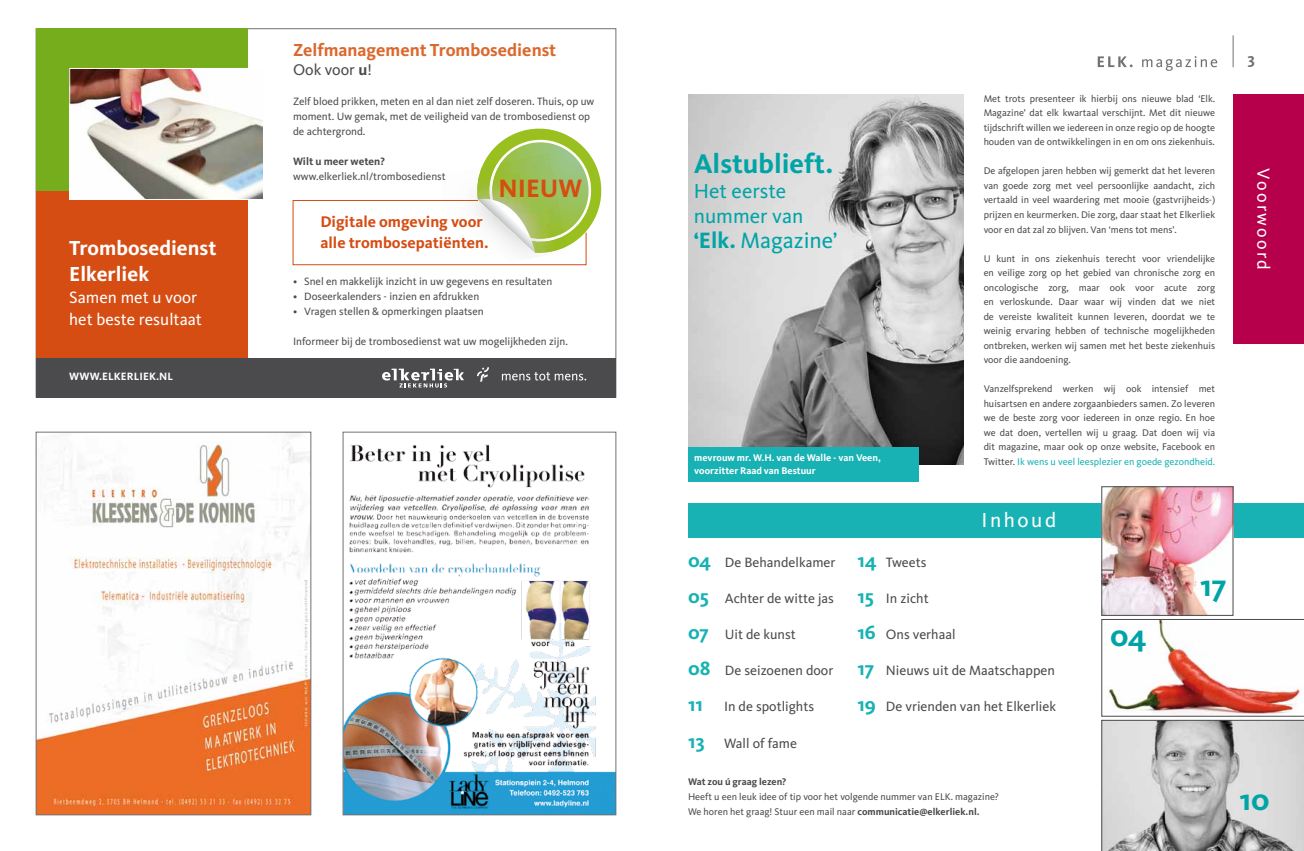
<style>
.page{position:relative;width:1304px;height:851px;background:#fff}
.page>*{position:absolute;margin:0;border:0;box-sizing:border-box;transform-origin:0 0}
.t1{font:700 31.5px "Kievit OT";color:#00a4a7}
.t2{font:700 28px "Kievit OT";color:#00a4a7}
.t3{font:700 26px "Kievit OT";color:#d54d13}
.t4{font:23px "Kievit OT";color:#00a4a7}
.t5{font:700 21px/26px "Kievit OT";color:#fff}
.t6{font:21px/25px "Kievit OT";color:#00a4a7}
.t7{font:21px "Kievit OT";letter-spacing:.12em;color:#fff}
.t8{font:700 18px "Kievit OT";color:#db692f}
.t9{font:18px "Kievit OT";letter-spacing:.12em;color:#fff}
.t10{font:17px/22px "Kievit OT";color:#fff}
.t11{font:700 16px/21px "Kievit OT";color:#d54d13}
.t12{font:16px "Kievit OT";color:#4b4b4d}
.t13{font:700 16px "Kievit OT";color:#707172}
.t14{font:14px "Kievit OT";color:#4b4b4d}
.t15{font:11px/15px "Kievit OT";color:#4b4b4d}
.t16{font:700 11px "Kievit OT";letter-spacing:.01em;color:#fff}
.t17{font:700 11px "Kievit OT";color:#4b4b4d}
.t18{font:10px/14.5px "Kievit OT";color:#4b4b4d;text-align:justify}
.t19{font:700 10px/13px "Kievit OT";color:#fff}
.t20{font:700 10px "Kievit OT";color:#4b4b4d}
.s1{font-weight:700}
.s2{color:#18b2b4}
.s3{font-weight:700;font-size:20px;color:#18b2b4}
</style>
<div class="page">
<img style="left:688px;top:94px;width:276px;height:370px">
<div style="left:1233px;top:94px;width:71px;height:250px;background:#b6004b"></div>
<hr style="left:1233px;top:35px;width:1px;height:32px;background:#707172">
<svg style="left:1098px;top:56px;width:119px;height:15px"></svg>
<img style="left:38px;top:434px;width:271px;height:378px">
<div style="left:36px;top:432px;width:275px;height:382px;border:1px solid #707172"></div>
<img style="left:345px;top:444px;width:269px;height:368px">
<div style="left:343px;top:432px;width:273px;height:382px;border:1px solid #707172"></div>
<div style="left:36px;top:29px;width:212px;height:368px;background:#d54d13"></div>
<div style="left:36px;top:358px;width:580px;height:39px;background:#4b4b4d"></div>
<svg style="left:477px;top:367px;width:12px;height:15px"></svg>
<svg style="left:382px;top:368px;width:82px;height:19px"></svg>
<svg style="left:502px;top:372px;width:84px;height:8px"></svg>
<div style="left:36px;top:29px;width:212px;height:162px;background:#76ad1c"></div>
<img style="left:71px;top:70px;width:192px;height:128px">
<div style="left:69px;top:68px;width:205px;height:132px;border:1px solid #fff"></div>
<svg style="left:292px;top:128px;width:310px;height:138px"></svg>
<div style="left:688px;top:503px;width:616px;height:35px;background:#18b2b4"></div>
<img style="left:1104px;top:488px;width:127px;height:125px">
<svg style="left:1102px;top:619px;width:202px;height:231px"></svg>
<div style="left:688px;top:447px;width:230px;height:35px;background:#18b2b4"></div>
<h3 class="t5" style="left:69px;top:235px;width:149px">Trombosedienst<br>Elkerliek</h3>
<h3 class="t10" style="left:69px;top:287px;width:134px">Samen met u voor het beste resultaat</h3>
<p class="t16" style="left:69px;top:370px;width:105px">www.elkerliek.nl</p>
<h3 class="t8" style="left:293px;top:39px;width:265px">Zelfmanagement Trombosedienst</h3>
<h3 class="t12" style="left:293px;top:60px;width:80px">Ook voor <span class="s1">u</span>!</h3>
<p class="t15" style="left:293px;top:94px;width:303px">Zelf bloed prikken, meten en al dan niet zelf doseren. Thuis, op uw moment. Uw gemak, met de veiligheid van de trombosedienst op de achtergrond.</p>
<p class="t17" style="left:293px;top:154px;width:93px">Wilt u meer weten?</p>
<p class="t15" style="left:293px;top:169px;width:154px">www.elkerliek.nl/trombosedienst</p>
<h3 class="t3" style="left:498px;top:173px;width:84px">NI EUW</h3>
<h3 class="t11" style="left:320px;top:211px;width:170px">Digitale omgeving voor alle trombosepatiënten.</h3>
<p class="t15" style="left:293px;top:274px;width:261px">• Snel en makkelijk inzicht in uw gegevens en resultaten</p>
<p class="t15" style="left:293px;top:289px;width:188px">• Doseerkalenders - inzien en afdrukken</p>
<p class="t15" style="left:293px;top:304px;width:192px">• Vragen stellen &amp; opmerkingen plaatsen</p>
<p class="t15" style="left:293px;top:334px;width:276px">Informeer bij de trombosedienst wat uw mogelijkheden zijn.</p>
<h2 class="t2" style="left:694px;top:147px;width:141px">Alstublieft.</h2>
<h3 class="t6" style="left:694px;top:179px;width:111px">Het eerste nummer van</h3>
<h3 class="t4" style="left:694px;top:228px;width:145px"><span class="s1">‘Elk.</span> Magazine’</h3>
<p class="t19" style="left:694px;top:451px;width:188px">mevrouw mr. W.H. van de Walle - van Veen, voorzitter Raad van Bestuur</p>
<p class="t18" style="left:984px;top:91px;width:233px">Met trots presenteer ik hierbij ons nieuwe blad ‘Elk.<br>Magazine’ dat elk kwartaal verschijnt. Met dit nieuwe tijdschrift willen we iedereen in onze regio op de hoogte houden van de ontwikkelingen in en om ons ziekenhuis.</p>
<p class="t18" style="left:984px;top:164px;width:233px">De afgelopen jaren hebben wij gemerkt dat het leveren van goede zorg met veel persoonlijke aandacht, zich vertaald in veel waardering met mooie (gastvrijheids-) prijzen en keurmerken. Die zorg, daar staat het Elkerliek voor en dat zal zo blijven. Van ‘mens tot mens’.</p>
<p class="t18" style="left:984px;top:251px;width:233px">U kunt in ons ziekenhuis terecht voor vriendelijke en veilige zorg op het gebied van chronische zorg en oncologische zorg, maar ook voor acute zorg en verloskunde. Daar waar wij vinden dat we niet de vereiste kwaliteit kunnen leveren, doordat we te weinig ervaring hebben of technische mogelijkheden ontbreken, werken wij samen met het beste ziekenhuis voor die aandoening.</p>
<p class="t18" style="left:984px;top:381px;width:233px">Vanzelfsprekend werken wij ook intensief met huisartsen en andere zorgaanbieders samen. Zo leveren we de beste zorg voor iedereen in onze regio. En hoe we dat doen, vertellen wij u graag. Dat doen wij via dit magazine, maar ook op onze website, Facebook en Twitter. <span class="s2">Ik wens u veel leesplezier en goede gezondheid.</span></p>
<h3 class="t13" style="left:1248px;top:50px;width:9px">3</h3>
<h3 class="t9" style="left:1273px;top:168px;width:103px;rotate:90deg">Voorwoord</h3>
<h3 class="t14" style="left:688px;top:554px;width:149px"><span class="s3">04</span> De Behandelkamer</h3>
<h3 class="t14" style="left:688px;top:590px;width:147px"><span class="s3">05</span> Achter de witte jas</h3>
<h3 class="t14" style="left:688px;top:626px;width:109px"><span class="s3">07</span> Uit de kunst</h3>
<h3 class="t14" style="left:688px;top:662px;width:147px"><span class="s3">08</span> De seizoenen door</h3>
<h3 class="t14" style="left:688px;top:698px;width:128px"><span class="s3">11</span> In de spotlights</h3>
<h3 class="t14" style="left:688px;top:735px;width:110px"><span class="s3">13</span> Wall of fame</h3>
<h3 class="t7" style="left:981px;top:508px;width:76px">Inhoud</h3>
<h3 class="t14" style="left:857px;top:554px;width:71px"><span class="s3">14</span> Tweets</h3>
<h3 class="t14" style="left:857px;top:590px;width:73px"><span class="s3">15</span> In zicht</h3>
<h3 class="t14" style="left:857px;top:626px;width:100px"><span class="s3">16</span> Ons verhaal</h3>
<h3 class="t14" style="left:857px;top:662px;width:199px"><span class="s3">17</span> Nieuws uit de Maatschappen</h3>
<h3 class="t14" style="left:857px;top:698px;width:200px"><span class="s3">19</span> De vrienden van het Elkerliek</h3>
<p class="t20" style="left:688px;top:775px;width:100px">Wat zou ú graag lezen?</p>
<p class="t18" style="left:688px;top:788px;width:313px;line-height:15px">Heeft u een leuk idee of tip voor het volgende nummer van ELK. magazine?<br>We horen het graag! Stuur een mail naar <span class="s1">communicatie@elkerliek.nl.</span></p>
<h1 class="t1" style="left:1110px;top:617px;width:38px">04</h1>
<h1 class="t1" style="left:1200px;top:567px;width:28px">17</h1>
<h1 class="t1" style="left:1239px;top:781px;width:32px">10</h1>
</div>
